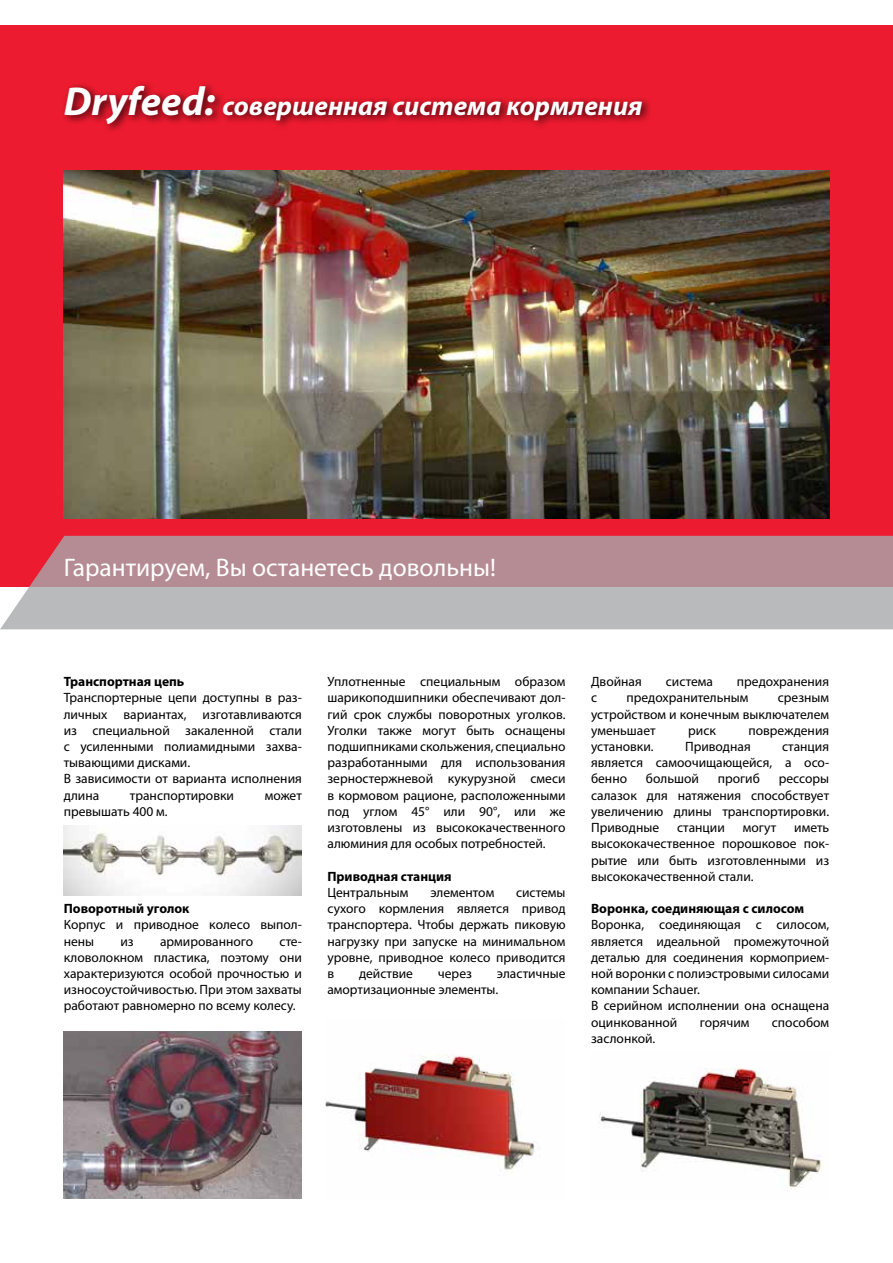
<style>
.page{position:relative;width:893px;height:1263px;background:#fff}
.page>*{position:absolute;margin:0;border:0;box-sizing:border-box;transform-origin:0 0}
.t1{font:italic 700 27px "Myriad Pro";color:#fff}
.t2{font:25.5px "Myriad Pro";color:#fff}
.t3{font:13.5px/16.2px "Myriad Pro";color:#000;text-align:justify}
.t4{font:700 13.5px "Myriad Pro";color:#000}
.s1{font-size:40.5px}
</style>
<div class="page">
<div style="left:0;top:26px;width:893px;height:561px;background:#ed1b2f"></div>
<svg style="left:0;top:536px;width:893px;height:93px;fill:#b58c93"></svg>
<div style="left:61px;top:81px;width:592px;height:53px;background:#000;opacity:.75"></div>
<img style="left:63px;top:170px;width:766px;height:349px">
<img style="left:63px;top:825px;width:239px;height:70px">
<img style="left:63px;top:1031px;width:238px;height:167px">
<img style="left:326px;top:1054px;width:214px;height:122px">
<img style="left:599px;top:1068px;width:223px;height:121px">
<h1 class="t1" style="left:64px;top:89px;width:580px"><span class="s1">Dryfeed:</span> совершенная система кормления</h1>
<h2 class="t2" style="left:64px;top:552px;width:434px">Гарантируем, Вы останетесь довольны!</h2>
<p class="t4" style="left:64px;top:673px;width:122px">Транспортная цепь</p>
<p class="t3" style="left:64px;top:690px;width:240px;text-align:left">Транспортерные цепи доступны в раз&shy;личных вариантах, изготавливаются из специальной закаленной стали с усиленными полиамидными захва&shy;тывающими дисками.<br>В зависимости от варианта исполнения длина</p>
<p class="t3" style="left:130px;top:787px;width:106px">транспортировки</p>
<p class="t3" style="left:265px;top:787px;width:39px">может</p>
<p class="t3" style="left:64px;top:803px;width:105px">превышать 400 м.</p>
<p class="t4" style="left:64px;top:900px;width:127px">Поворотный уголок</p>
<p class="t3" style="left:64px;top:916px;width:240px">Корпус и приводное колесо выпол&shy;нены</p>
<p class="t3" style="left:64px;top:933px;width:240px;text-indent:216px">сте&shy;кловолокном пластика, поэтому они характеризуются особой прочностью и износоустойчивостью. При этом захваты работают равномерно по всему колесу.</p>
<p class="t3" style="left:121px;top:933px;width:15px">из</p>
<p class="t3" style="left:160px;top:933px;width:95px">армированного</p>
<p class="t3" style="left:327px;top:673px;width:240px">Уплотненные специальным образом шарикоподшипники обеспечивают дол&shy;гий срок службы поворотных уголков.<br>Уголки также могут быть оснащены подшипниками скольжения, специально разработанными для использования зерностержневой кукурузной смеси в кормовом рационе, расположенными под углом 45° или 90°, или же изготовлены из высококачественного алюминия для особых потребностей.</p>
<p class="t4" style="left:327px;top:867px;width:126px">Приводная станция</p>
<p class="t3" style="left:327px;top:884px;width:83px">Центральным</p>
<p class="t3" style="left:430px;top:884px;width:65px">элементом</p>
<p class="t3" style="left:327px;top:884px;width:240px;text-indent:189px">системы сухого кормления является привод транспортера. Чтобы держать пиковую нагрузку при запуске на минимальном уровне, приводное колесо приводится в</p>
<p class="t3" style="left:359px;top:965px;width:56px">действие</p>
<p class="t3" style="left:438px;top:965px;width:36px">через</p>
<p class="t3" style="left:327px;top:965px;width:240px;text-indent:169px">эластичные амортизационные элементы.</p>
<p class="t3" style="left:591px;top:673px;width:52px">Двойная</p>
<p class="t3" style="left:666px;top:673px;width:48px">система</p>
<p class="t3" style="left:737px;top:673px;width:94px">предохранения</p>
<p class="t3" style="left:591px;top:690px;width:8px">с</p>
<p class="t3" style="left:626px;top:690px;width:124px">предохранительным</p>
<p class="t3" style="left:591px;top:690px;width:240px;text-indent:187px">срезным устройством и конечным выключателем уменьшает</p>
<p class="t3" style="left:688px;top:722px;width:29px">риск</p>
<p class="t3" style="left:748px;top:722px;width:82px">повреждения</p>
<p class="t3" style="left:591px;top:738px;width:64px">установки.</p>
<p class="t3" style="left:685px;top:738px;width:67px">Приводная</p>
<p class="t3" style="left:591px;top:738px;width:240px;text-indent:191px">станция является самоочищающейся, а осо&shy;бенно</p>
<p class="t3" style="left:646px;top:771px;width:55px">большой</p>
<p class="t3" style="left:718px;top:771px;width:44px">прогиб</p>
<p class="t3" style="left:591px;top:771px;width:240px;text-indent:188px">рессоры салазок для натяжения способствует увеличению длины транспортировки.<br>Приводные</p>
<p class="t3" style="left:591px;top:819px;width:240px;text-indent:203px">иметь высококачественное порошковое пок&shy;рытие или быть изготовленными из высококачественной стали.</p>
<p class="t4" style="left:591px;top:900px;width:215px">Воронка, соединяющая с силосом</p>
<p class="t3" style="left:591px;top:916px;width:240px;text-align:left">Воронка, соединяющая с силосом, является идеальной промежуточной деталью для соединения кормоприем&shy;ной воронки с полиэстровыми силосами компании Schauer.<br>В серийном исполнении она оснащена оцинкованной</p>
<p class="t3" style="left:677px;top:819px;width:49px">станции</p>
<p class="t3" style="left:743px;top:819px;width:35px">могут</p>
<p class="t3" style="left:700px;top:1014px;width:51px">горячим</p>
<p class="t3" style="left:772px;top:1014px;width:59px">способом</p>
<p class="t3" style="left:591px;top:1030px;width:66px">заслонкой.</p>
</div>
